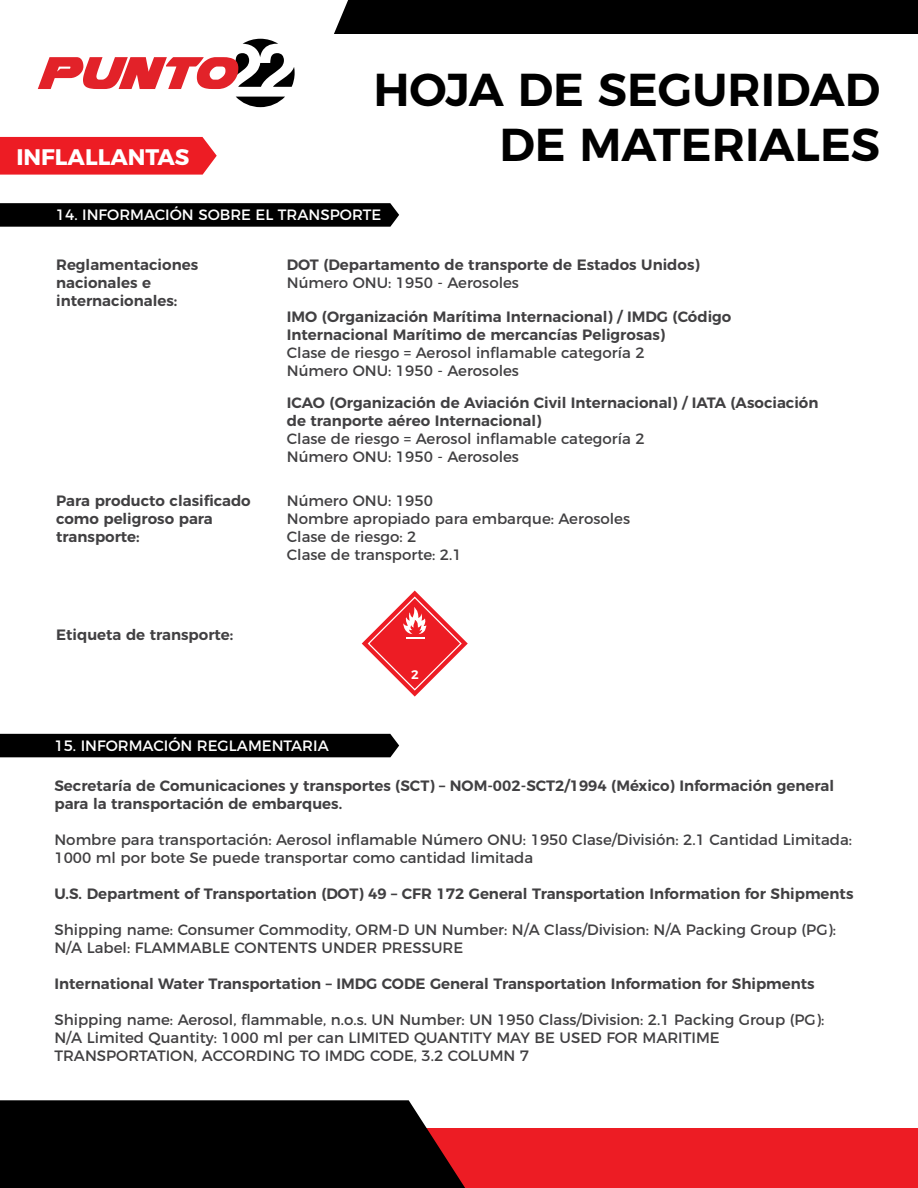
<style>
.page{position:relative;width:918px;height:1188px;background:#fff}
.page>*{position:absolute;margin:0;border:0;box-sizing:border-box;transform-origin:0 0}
.t1{font:600 46.05px/55.3px "Montserrat";color:#000;text-align:right}
.t2{font:700 22.5px "Montserrat";color:#fff}
.t3{font:15px/18px "Montserrat";color:#414042}
.t4{font:600 15px/18px "Montserrat";color:#414042}
.t5{font:15px "Montserrat";color:#fff}
.t6{font:600 12.45px "Montserrat";color:#fff}
</style>
<div class="page">
<div style="left:0;top:137px;width:217px;height:38px;background:#ed1c24"></div>
<div style="left:0;top:0;width:918px;height:34px;background:#000"></div>
<div style="left:0;top:1129px;width:918px;height:59px;background:#ed1c24"></div>
<div style="left:0;top:1100px;width:465px;height:88px;background:#000"></div>
<svg style="left:0;top:0;width:348px;height:108px"></svg>
<svg style="left:0;top:203px;width:399px;height:24px;background:#070707"></svg>
<div style="left:0;top:734px;width:399px;height:23px;background:#000"></div>
<svg style="left:362px;top:591px;width:106px;height:106px"></svg>
<h2 class="t2" style="left:16px;top:138px;width:175px">INFLALLANTAS</h2>
<h1 class="t1" style="left:373px;top:58px;width:508px">HOJA DE SEGURIDAD<br>DE MATERIALES</h1>
<p class="t5" style="left:56px;top:203px;width:327px">14. INFORMACIÓN SOBRE EL TRANSPORTE</p>
<p class="t4" style="left:56px;top:254px;width:144px">Reglamentaciones nacionales e internacionales:</p>
<p class="t4" style="left:287px;top:254px;width:415px">DOT (Departamento de transporte de Estados Unidos)</p>
<p class="t3" style="left:287px;top:272px;width:234px">Número ONU: 1950 - Aerosoles</p>
<p class="t4" style="left:287px;top:306px;width:446px">IMO (Organización Marítima Internacional) / IMDG (Código<br>Internacional Marítimo de mercancías Peligrosas)</p>
<p class="t3" style="left:287px;top:342px;width:359px">Clase de riesgo = Aerosol inflamable categoría 2<br>Número ONU: 1950 - Aerosoles</p>
<p class="t4" style="left:287px;top:393px;width:533px">ICAO (Organización de Aviación Civil Internacional) / IATA (Asociación de tranporte aéreo Internacional)</p>
<p class="t3" style="left:287px;top:429px;width:359px">Clase de riesgo = Aerosol inflamable categoría 2<br>Número ONU: 1950 - Aerosoles</p>
<p class="t4" style="left:56px;top:491px;width:196px">Para producto clasificado como peligroso para transporte:</p>
<p class="t4" style="left:56px;top:624px;width:179px">Etiqueta de transporte:</p>
<p class="t3" style="left:287px;top:491px;width:345px">Número ONU: 1950<br>Nombre apropiado para embarque: Aerosoles<br>Clase de riesgo: 2<br>Clase de transporte: 2.1</p>
<p class="t6" style="left:411px;top:665px;width:9px">2</p>
<p class="t5" style="left:54px;top:734px;width:276px">15. INFORMACIÓN REGLAMENTARIA</p>
<p class="t4" style="left:54px;top:776px;width:781px">Secretaría de Comunicaciones y transportes (SCT) – NOM-002-SCT2/1994 (México) Información general para la transportación de embarques.</p>
<p class="t3" style="left:54px;top:830px;width:799px">Nombre para transportación: Aerosol inflamable Número ONU: 1950 Clase/División: 2.1 Cantidad Limitada:<br>1000 ml por bote Se puede transportar como cantidad limitada</p>
<p class="t4" style="left:54px;top:884px;width:801px">U.S. Department of Transportation (DOT) 49 – CFR 172 General Transportation Information for Shipments</p>
<p class="t3" style="left:54px;top:920px;width:783px">Shipping name: Consumer Commodity, ORM-D UN Number: N/A Class/Division: N/A Packing Group (PG):<br>N/A Label: FLAMMABLE CONTENTS UNDER PRESSURE</p>
<p class="t4" style="left:54px;top:974px;width:762px">International Water Transportation – IMDG CODE General Transportation Information for Shipments</p>
<p class="t3" style="left:54px;top:1010px;width:771px">Shipping name: Aerosol, flammable, n.o.s. UN Number: UN 1950 Class/Division: 2.1 Packing Group (PG):<br>N/A Limited Quantity: 1000 ml per can LIMITED QUANTITY MAY BE USED FOR MARITIME<br>TRANSPORTATION, ACCORDING TO IMDG CODE, 3.2 COLUMN 7</p>
</div>
